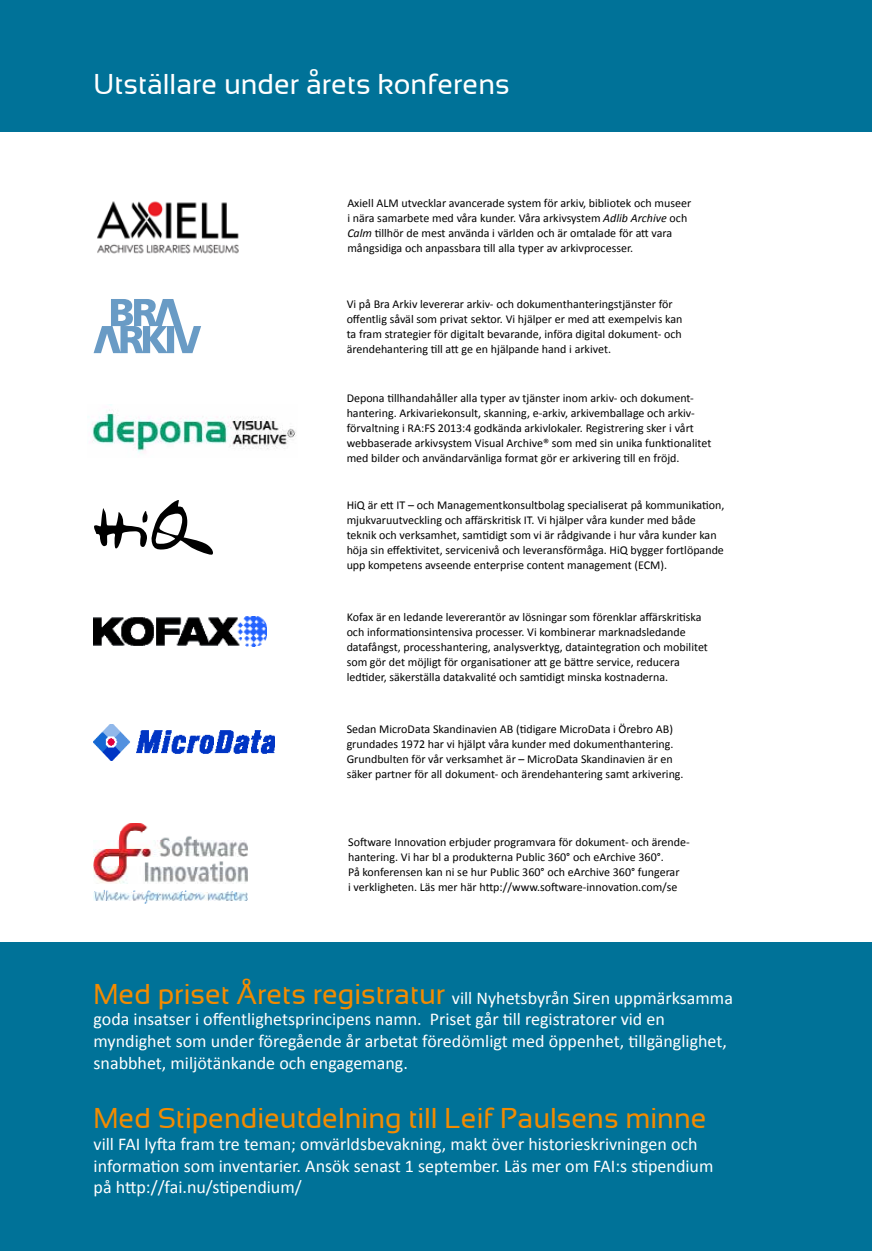
<style>
.page{position:relative;width:872px;height:1251px;background:#fff}
.page>*{position:absolute;margin:0;border:0;box-sizing:border-box;transform-origin:0 0}
.t1{font:28.5px "Sansation";color:#f38b00}
.t2{font:28.5px "Sansation";color:#fff}
.t3{font:18px/21.6px "Calibri";color:#fff}
.t4{font:12px/15px "Calibri";color:#000}
.s1{font-style:italic}
.s2{font-family:"Sansation";font-size:28.5px;color:#f38b00}
</style>
<div class="page">
<div style="left:0;top:0;width:872px;height:132px;background:#007298"></div>
<div style="left:0;top:942px;width:872px;height:308px;background:#007298"></div>
<img style="left:94px;top:724px;width:181px;height:36px">
<img style="left:94px;top:823px;width:153px;height:80px">
<img style="left:94px;top:616px;width:172px;height:30px">
<svg style="left:94px;top:299px;width:107px;height:54px"></svg>
<svg style="left:94px;top:500px;width:119px;height:54px"></svg>
<img style="left:97px;top:201px;width:142px;height:53px">
<img style="left:87px;top:404px;width:209px;height:49px">
<h1 class="t2" style="left:94px;top:68px;width:418px">Utställare under årets konferens</h1>
<p class="t4" style="left:347px;top:195px;width:345px">Axiell ALM utvecklar avancerade system för arkiv, bibliotek och museer i nära samarbete med våra kunder. Våra arkivsystem <span class="s1">Adlib Archive</span> och <span class="s1">Calm</span> tillhör de mest använda i världen och är omtalade för att vara mångsidiga och anpassbara till alla typer av arkivprocesser.</p>
<p class="t4" style="left:347px;top:296px;width:337px">Vi på Bra Arkiv levererar arkiv- och dokumenthanteringstjänster för offentlig såväl som privat sektor. Vi hjälper er med att exempelvis kan ta fram strategier för digitalt bevarande, införa digital dokument- och ärendehantering till att ge en hjälpande hand i arkivet.</p>
<p class="t4" style="left:347px;top:390px;width:366px">Depona tillhandahåller alla typer av tjänster inom arkiv- och dokument&shy;hantering. Arkivariekonsult, skanning, e-arkiv, arkivemballage och arkiv&shy;förvaltning i RA:FS 2013:4 godkända arkivlokaler. Registrering sker i vårt webbaserade arkivsystem Visual Archive® som med sin unika funktionalitet med bilder och användarvänliga format gör er arkivering till en fröjd.</p>
<p class="t4" style="left:347px;top:497px;width:379px">HiQ är ett IT – och Managementkonsultbolag specialiserat på kommunikation, mjukvaruutveckling och affärskritisk IT. Vi hjälper våra kunder med både teknik och verksamhet, samtidigt som vi är rådgivande i hur våra kunder kan höja sin effektivitet, servicenivå och leveransförmåga. HiQ bygger fortlöpande upp kompetens avseende enterprise content management (ECM).</p>
<p class="t4" style="left:347px;top:609px;width:363px">Kofax är en ledande levererantör av lösningar som förenklar affärskritiska och informationsintensiva processer. Vi kombinerar marknadsledande datafångst, processhantering, analysverktyg, dataintegration och mobilitet som gör det möjligt för organisationer att ge bättre service, reducera ledtider, säkerställa datakvalité och samtidigt minska kostnaderna.</p>
<p class="t4" style="left:347px;top:721px;width:338px">Sedan MicroData Skandinavien AB (tidigare MicroData i Örebro AB) grundades 1972 har vi hjälpt våra kunder med dokumenthantering.<br>Grundbulten för vår verksamhet är – MicroData Skandinavien är en säker partner för all dokument- och ärendehantering samt arkivering.</p>
<p class="t4" style="left:348px;top:834px;width:342px">Software Innovation erbjuder programvara för dokument- och ärende&shy;hantering. Vi har bl a produkterna Public 360° och eArchive 360°.<br>På konferensen kan ni se hur Public 360° och eArchive 360° fungerar<br>i verkligheten. Läs mer här http://www.software-innovation.com/se</p>
<p class="t3" style="left:94px;top:986px;width:641px"><span class="s2">Med priset Årets registratur</span> vill Nyhetsbyrån Siren uppmärksamma goda insatser i offentlighetsprincipens namn. Priset går till registratorer vid en myndighet som under föregående år arbetat föredömligt med öppenhet, tillgänglighet, snabbhet, miljötänkande och engagemang.</p>
<h1 class="t1" style="left:94px;top:1102px;width:614px">Med Stipendieutdelning till Leif Paulsens minne</h1>
<h2 class="t3" style="left:94px;top:1132px;width:621px">vill FAI lyfta fram tre teman; omvärldsbevakning, makt över historieskrivningen och information som inventarier. Ansök senast 1 september. Läs mer om FAI:s stipendium på http://fai.nu/stipendium/</h2>
</div>
